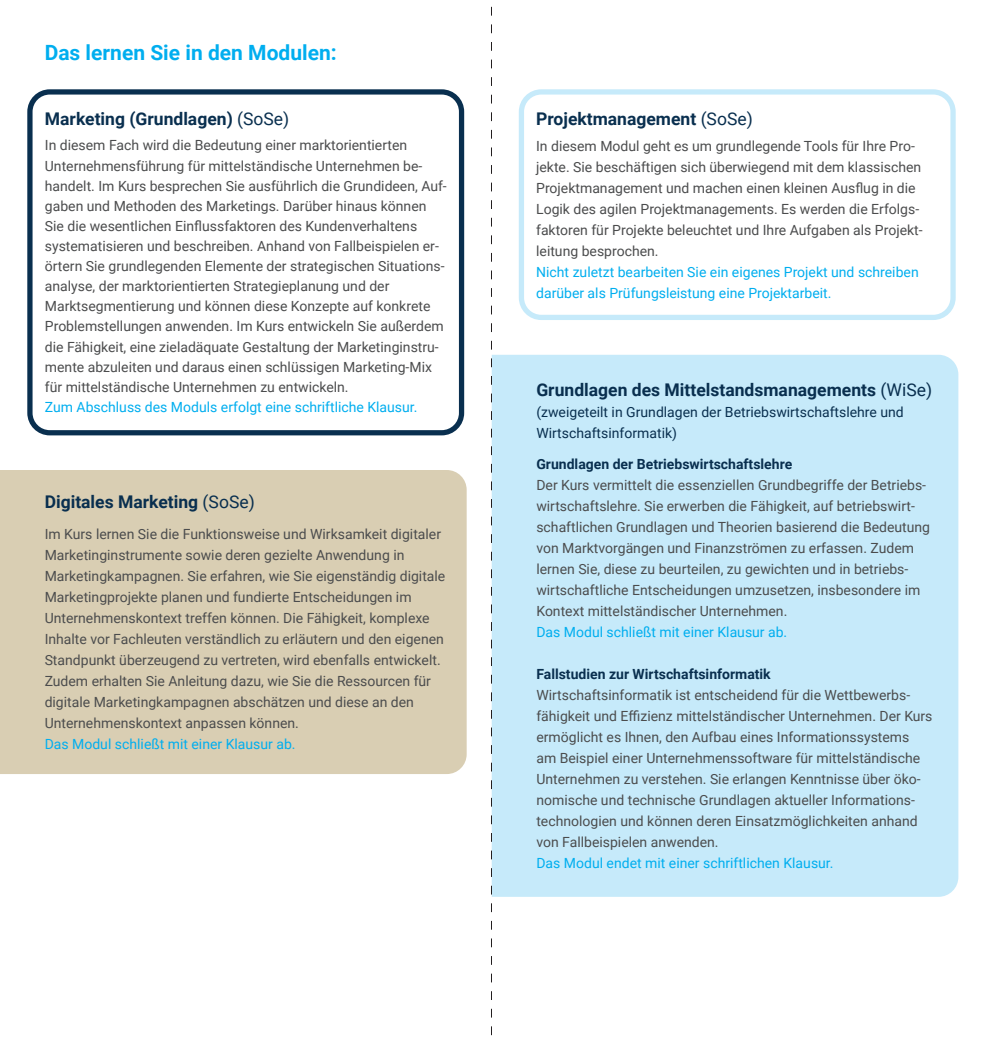
<style>
.page{position:relative;width:983px;height:1042px;background:#fff}
.page>*{position:absolute;margin:0;border:0;box-sizing:border-box;transform-origin:0 0}
.t1{font:700 21px "Roboto";color:#00aeef}
.t2{font:700 17.5px "Roboto";color:#092f4f}
.t3{font:14px/21px "Roboto";color:#4b4c4d}
.t4{font:14px/21px "Roboto";color:#00aeef}
.t5{font:14px/21px "Roboto";color:#092f4f}
.t6{font:700 14px "Roboto";color:#092f4f}
.s1{font-weight:400}
</style>
<div class="page">
<div style="left:492px;top:355px;width:466px;height:542px;background:#c6eafa"></div>
<div style="left:0;top:470px;width:466px;height:304px;background:#d9ceb3"></div>
<div style="left:518px;top:89px;width:437px;height:231px;border:5px solid #c6eafa;border-radius:20px"></div>
<div style="left:27px;top:89px;width:437px;height:346px;border:5px solid #092f4f;border-radius:20px"></div>
<svg style="left:491px;top:6px;width:1px;height:1030px"></svg>
<h1 class="t1" style="left:45px;top:38px;width:293px">Das lernen Sie in den Modulen:</h1>
<p class="t2" style="left:45px;top:107px;width:246px">Marketing (Grundlagen) <span class="s1">(SoSe)</span></p>
<p class="t3" style="left:45px;top:135px;width:403px;line-height:20.1px">In diesem Fach wird die Bedeutung einer marktorientierten Unternehmensführung für mittelständische Unternehmen be&shy;handelt. Im Kurs besprechen Sie ausführlich die Grundideen, Auf&shy;gaben und Methoden des Marketings. Darüber hinaus können Sie die wesentlichen Einflussfaktoren des Kundenverhaltens systematisieren und beschreiben. Anhand von Fallbeispielen er&shy;örtern Sie grundlegenden Elemente der strategischen Situations&shy;analyse, der marktorientierten Strategieplanung und der Marktsegmentierung und können diese Konzepte auf konkrete Problemstellungen anwenden. Im Kurs entwickeln Sie außerdem die Fähigkeit, eine zieladäquate Gestaltung der Marketinginstru&shy;mente abzuleiten und daraus einen schlüssigen Marketing-Mix für mittelständische Unternehmen zu entwickeln.</p>
<p class="t4" style="left:45px;top:396px;width:374px">Zum Abschluss des Moduls erfolgt eine schriftliche Klausur.</p>
<p class="t2" style="left:45px;top:489px;width:211px">Digitales Marketing <span class="s1">(SoSe)</span></p>
<p class="t3" style="left:45px;top:523px;width:402px">Im Kurs lernen Sie die Funktionsweise und Wirksamkeit digitaler Marketinginstrumente sowie deren gezielte Anwendung in Marketingkampagnen. Sie erfahren, wie Sie eigenständig digitale Marketingprojekte planen und fundierte Entscheidungen im Unternehmenskontext treffen können. Die Fähigkeit, komplexe Inhalte vor Fachleuten verständlich zu erläutern und den eigenen Standpunkt überzeugend zu vertreten, wird ebenfalls entwickelt.<br>Zudem erhalten Sie Anleitung dazu, wie Sie die Ressourcen für digitale Marketingkampagnen abschätzen und diese an den Unternehmenskontext anpassen können.</p>
<p class="t4" style="left:45px;top:733px;width:252px">Das Modul schließt mit einer Klausur ab.</p>
<p class="t2" style="left:536px;top:107px;width:218px">Projektmanagement <span class="s1">(SoSe)</span></p>
<p class="t3" style="left:536px;top:135px;width:388px">In diesem Modul geht es um grundlegende Tools für Ihre Pro&shy;jekte. Sie beschäftigen sich überwiegend mit dem klassischen Projektmanagement und machen einen kleinen Ausflug in die Logik des agilen Projektmanagements. Es werden die Erfolgs&shy;faktoren für Projekte beleuchtet und Ihre Aufgaben als Projekt&shy;leitung besprochen.</p>
<p class="t4" style="left:536px;top:261px;width:384px">Nicht zuletzt bearbeiten Sie ein eigenes Projekt und schreiben darüber als Prüfungsleistung eine Projektarbeit.</p>
<p class="t2" style="left:536px;top:378px;width:397px">Grundlagen des Mittelstandsmanagements <span class="s1">(WiSe)</span></p>
<p class="t5" style="left:536px;top:401px;width:369px">(zweigeteilt in Grundlagen der Betriebswirtschaftslehre und<br>Wirtschaftsinformatik)</p>
<p class="t6" style="left:536px;top:454px;width:257px">Grundlagen der Betriebswirtschaftslehre</p>
<p class="t3" style="left:536px;top:474px;width:395px">Der Kurs vermittelt die essenziellen Grundbegriffe der Betriebs&shy;wirtschaftslehre. Sie erwerben die Fähigkeit, auf betriebswirt&shy;schaftlichen Grundlagen und Theorien basierend die Bedeutung von Marktvorgängen und Finanzströmen zu erfassen. Zudem lernen Sie, diese zu beurteilen, zu gewichten und in betriebs&shy;wirtschaftliche Entscheidungen umzusetzen, insbesondere im Kontext mittelständischer Unternehmen.</p>
<p class="t4" style="left:536px;top:621px;width:252px">Das Modul schließt mit einer Klausur ab.</p>
<p class="t6" style="left:536px;top:664px;width:236px">Fallstudien zur Wirtschaftsinformatik</p>
<p class="t3" style="left:536px;top:684px;width:397px">Wirtschaftsinformatik ist entscheidend für die Wettbewerbs&shy;fähigkeit und Effizienz mittelständischer Unternehmen. Der Kurs ermöglicht es Ihnen, den Aufbau eines Informationssystems am Beispiel einer Unternehmenssoftware für mittelständische Unternehmen zu verstehen. Sie erlangen Kenntnisse über öko&shy;nomische und technische Grundlagen aktueller Informations&shy;technologien und können deren Einsatzmöglichkeiten anhand von Fallbeispielen anwenden.</p>
<p class="t4" style="left:536px;top:852px;width:298px">Das Modul endet mit einer schriftlichen Klausur.</p>
</div>
